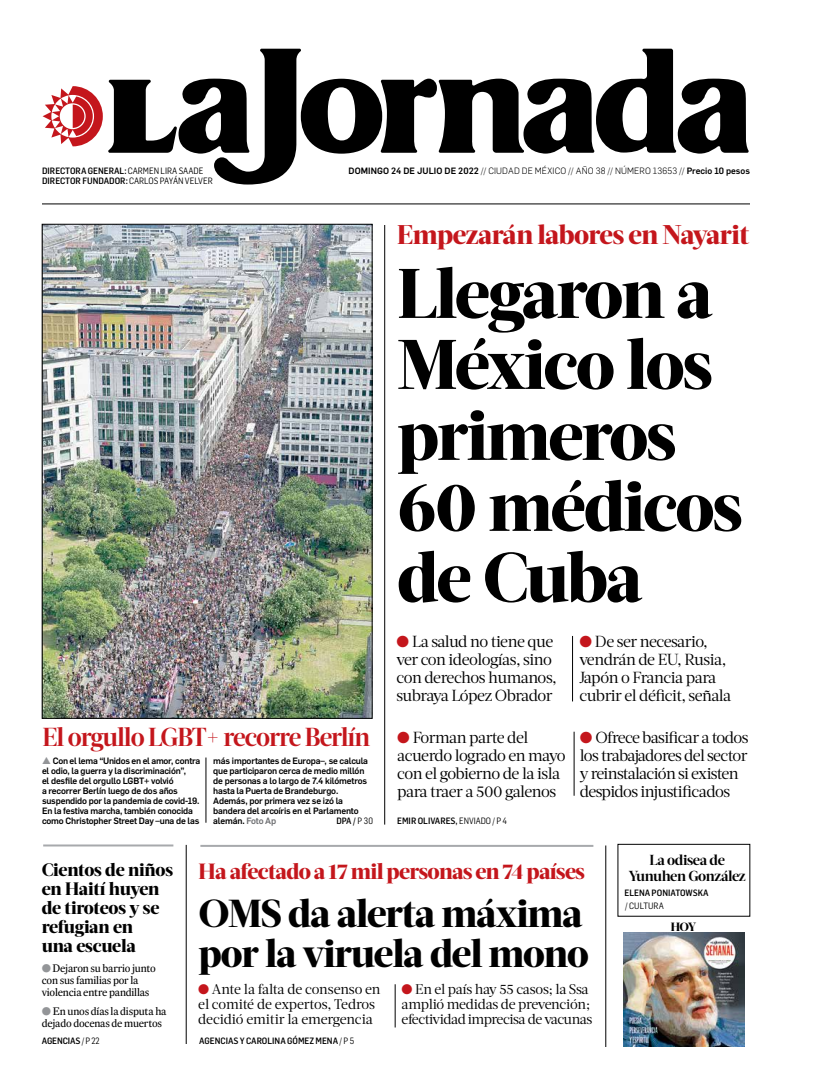
<style>
.page{position:relative;width:822px;height:1089px;background:#fff}
.page>*{position:absolute;margin:0;border:0;box-sizing:border-box;transform-origin:0 0}
.t1{font:800 70px/71px "Acta Headline";letter-spacing:-.03em;color:#000}
.t2{font:800 39px/40px "Acta Headline";letter-spacing:-.03em;color:#000}
.t3{font:800 27px "Acta Headline";letter-spacing:-.02em;color:#c4161c}
.t4{font:700 26px "Acta Headline";letter-spacing:-.04em;color:#c4161c}
.t5{font:800 22px "Acta Headline";letter-spacing:-.03em;color:#c4161c}
.t6{font:800 18px/19px "Acta Headline";letter-spacing:-.015em;color:#000}
.t7{font:16px/18px "Acta Deck";letter-spacing:-.04em;color:#000}
.t8{font:700 14.5px/16px "Acta Headline";letter-spacing:-.03em;color:#000;text-align:center}
.t9{font:14px/15px "Acta Deck";letter-spacing:-.02em;color:#000}
.t10{font:800 12px "Acta Headline";color:#000}
.t11{font:11px/12px "Expresso Tx";letter-spacing:-.02em;color:#000}
.t12{font:500 9px/10px "Flama";letter-spacing:-.02em;color:#000}
.t13{font:500 9px "Flama Semicond";color:#000}
.t14{font:300 9px "Flama";letter-spacing:.015em;color:#000}
.t15{font:9px "Flama Semicond";color:#000}
.s1{font-weight:400}
.s2{font-weight:500}
.s3{color:#c4161c}
.s4{font-family:"Acta Deck";font-weight:400;font-size:16px;color:#000}
.s5{color:#939598}
.s6{color:#6d6e71}
</style>
<div class="page">
<svg style="left:43px;top:49px;width:706px;height:136px"></svg>
<hr style="left:42px;top:204px;width:708px;height:1px;background:#000">
<img style="left:623px;top:933px;width:122px;height:114px">
<div style="left:618px;top:844px;width:132px;height:72px;border:1px solid #000"></div>
<img style="left:44px;top:226px;width:326px;height:491px">
<div style="left:42px;top:224px;width:330px;height:495px;border:1px solid #000"></div>
<hr style="left:572px;top:636px;width:1px;height:65px;background:#000">
<hr style="left:574px;top:732px;width:1px;height:64px;background:#000">
<hr style="left:43px;top:844px;width:130px;height:2px;background:#a7a9ac">
<hr style="left:200px;top:845px;width:393px;height:2px;background:#a7a9ac">
<hr style="left:385px;top:225px;width:1px;height:600px;background:#000">
<hr style="left:606px;top:845px;width:1px;height:202px;background:#000">
<hr style="left:186px;top:845px;width:1px;height:199px;background:#000">
<hr style="left:206px;top:758px;width:1px;height:65px;background:#000">
<hr style="left:395px;top:984px;width:1px;height:43px;background:#000">
<p class="t13" style="left:42px;top:165px;width:163px">DIRECTORA GENERAL: <span class="s1">CARMEN LIRA SAADE</span></p>
<p class="t14" style="left:349px;top:164px;width:403px"><span class="s2">Domingo 24 de julio de 2022</span> // CIUDAD DE MÉXICO // AÑO 38 // NÚM ERO 13653 // <span class="s2">Precio 10 pesos</span></p>
<p class="t13" style="left:42px;top:175px;width:172px">DIRECTOR FUNDADOR: <span class="s1">CARLOS PAYÁN VELVER</span></p>
<h3 class="t3" style="left:397px;top:218px;width:354px">Empezarán labores en Nayarit</h3>
<h1 class="t1" style="left:397px;top:259px;width:347px">Llegaron a<br>México los primeros<br>60 médicos de Cuba</h1>
<h3 class="t7" style="left:397px;top:632px;width:162px"><span class="s3">●</span> La salud no tiene que ver con ideologías, sino con derechos humanos, subraya López Obrador</h3>
<h3 class="t7" style="left:579px;top:632px;width:154px"><span class="s3">●</span> De ser necesario, vendrán de EU, Rusia,<br>Japón o Francia para cubrir el déficit, señala</h3>
<h3 class="t4" style="left:43px;top:722px;width:487px">El orgullo LGBT+ recorre Berlín ● <span class="s4">Forman parte del</span></h3>
<h3 class="t7" style="left:397px;top:747px;width:170px">acuerdo logrado en mayo con el gobierno de la isla para traer a 500 galenos</h3>
<p class="t12" style="left:42px;top:755px;width:160px"><span class="s5">▲</span> Con el lema “Unidos en el amor, contra el odio, la guerra y la discriminación”,<br>el desfile del orgullo LGBT+ volvió<br>a recorrer Berlín luego de dos años suspendido por la pandemia de covid-19.<br>En la festiva marcha, también conocida como Christopher Street Day –una de las</p>
<p class="t12" style="left:213px;top:755px;width:156px">más importantes de Europa–, se calcula que participaron cerca de medio millón de personas a lo largo de 7.4 kilómetros hasta la Puerta de Brandeburgo.<br>Además, por primera vez se izó la bandera del arcoíris en el Parlamento alemán. <span class="s6">Foto Ap</span></p>
<p class="t13" style="left:397px;top:815px;width:112px">EMIR OLIVARES, <span class="s1">ENVIADO / P 4</span></p>
<p class="t13" style="left:336px;top:815px;width:38px">DPA / <span class="s1">P 30</span></p>
<h3 class="t7" style="left:580px;top:729px;width:170px"><span class="s3">●</span> Ofrece basificar a todos los trabajadores del sector y reinstalación si existen despidos injustificados</h3>
<h3 class="t6" style="left:42px;top:860px;width:133px">Cientos de niños en Haití huyen de tiroteos y se refugian en<br>una escuela</h3>
<p class="t11" style="left:42px;top:962px;width:116px"><span class="s5">●</span> Dejaron su barrio junto con sus familias por la violencia entre pandillas</p>
<p class="t11" style="left:42px;top:1005px;width:126px"><span class="s5">●</span> En unos días la disputa ha dejado docenas de muertos</p>
<p class="t13" style="left:42px;top:1035px;width:59px">AGENCIAS <span class="s1">/ P 22</span></p>
<h3 class="t5" style="left:199px;top:858px;width:388px">Ha afectado a 17 mil personas en 74 países</h3>
<h2 class="t2" style="left:199px;top:894px;width:392px">OMS da alerta máxima por la viruela del mono</h2>
<h3 class="t9" style="left:198px;top:982px;width:184px"><span class="s3">●</span> Ante la falta de consenso en el comité de expertos, Tedros decidió emitir la emergencia</h3>
<h3 class="t9" style="left:402px;top:982px;width:192px"><span class="s3">●</span> En el país hay 55 casos; la Ssa amplió medidas de prevención; efectividad imprecisa de vacunas</h3>
<p class="t13" style="left:199px;top:1035px;width:156px">AGENCIAS Y CAROLINA GÓMEZ MENA <span class="s1">/ P 5</span></p>
<h3 class="t8" style="left:629px;top:852px;width:119px">La odisea de<br>Yunuhen González</h3>
<p class="t13" style="left:625px;top:887px;width:86px">ELENA PONIATOWSKA</p>
<p class="t15" style="left:625px;top:900px;width:40px">/ CULTURA</p>
<h3 class="t10" style="left:671px;top:919px;width:27px">HOY</h3>
</div>
